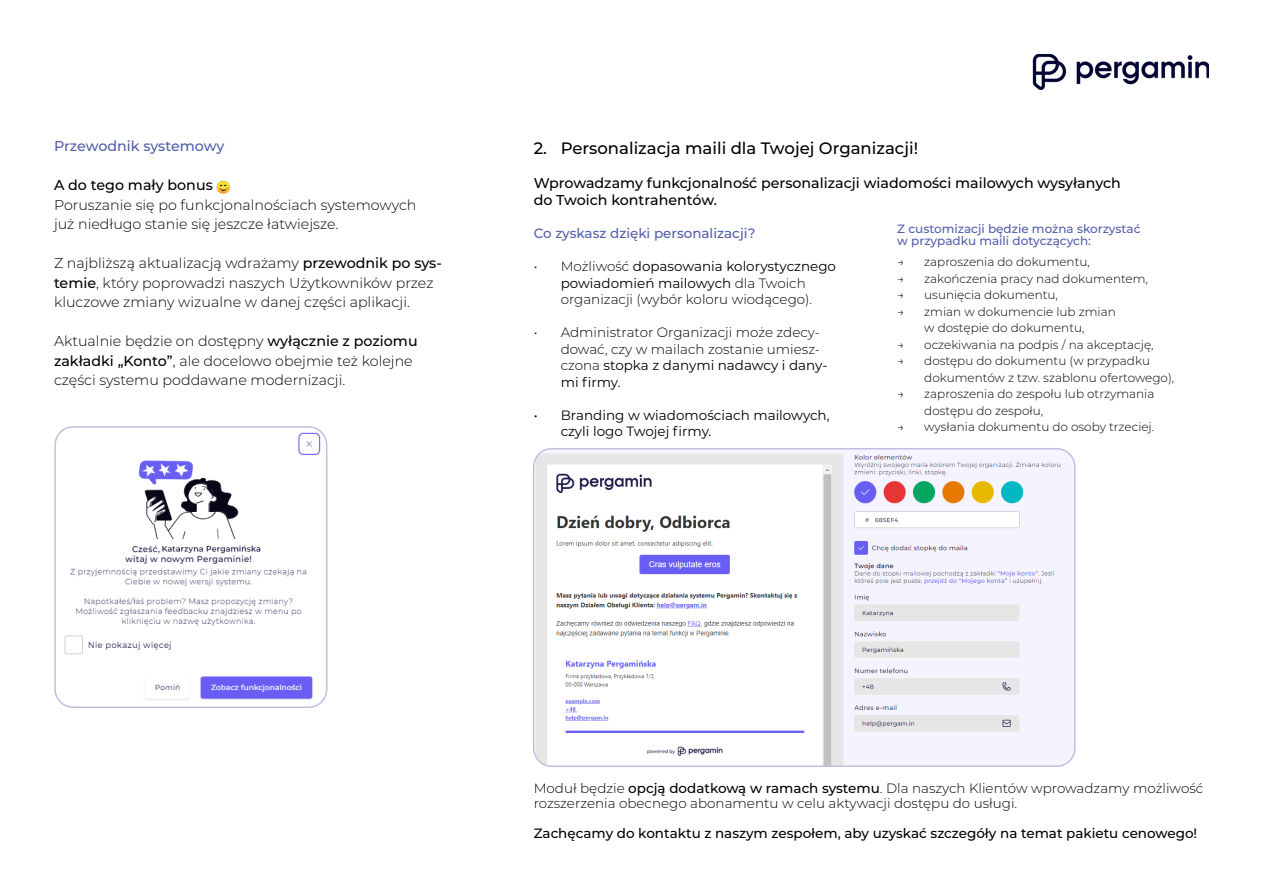
<style>
.page{position:relative;width:1263px;height:893px;background:#fff}
.page>*{position:absolute;margin:0;border:0;box-sizing:border-box;transform-origin:0 0}
.t1{font:500 16.5px "Montserrat";color:#000}
.t2{font:300 14.25px/19.5px "Montserrat";color:#000}
.t3{font:500 14.25px/17.1px "Montserrat";color:#000}
.t4{font:500 14.25px "Montserrat";letter-spacing:-.005em;color:#525fab}
.t5{font:300 13.5px/16.5px "Montserrat";color:#000}
.t6{font:500 13.5px "Montserrat";color:#000}
.t7{font:13.5px/16.5px "Montserrat";color:#000}
.t8{font:500 13.5px "Montserrat";color:#525fab}
.t9{font:300 12px/16.5px "Montserrat";color:#000}
.t10{font:500 12px "Montserrat";color:#525fab}
.s1{font-weight:500}
.s2{font-weight:400}
</style>
<div class="page">
<img style="left:1032px;top:54px;width:177px;height:36px">
<img style="left:57px;top:429px;width:265px;height:278px">
<div style="left:54px;top:426px;width:273px;height:282px;border:2px solid #c2bfde;border-radius:18px"></div>
<img style="left:536px;top:449px;width:539px;height:317px">
<div style="left:533px;top:448px;width:542px;height:319px;border:2px solid #c2bfde;border-radius:18px"></div>
<p class="t4" style="left:54px;top:136px;width:172px">Przewodnik systemowy</p>
<p class="t2" style="left:54px;top:175px;width:364px"><span class="s1">A do tego mały bonus<br></span>Poruszanie się po funkcjonalnościach systemowych już niedługo stanie się jeszcze łatwiejsze.</p>
<p class="t2" style="left:54px;top:253px;width:389px">Z najbliższą aktualizacją wdrażamy <span class="s1">przewodnik po sys&shy;temie</span>, który poprowadzi naszych Użytkowników przez kluczowe zmiany wizualne w danej części aplikacji.</p>
<p class="t2" style="left:54px;top:331px;width:365px">Aktualnie będzie on dostępny <span class="s1">wyłącznie z poziomu zakładki „Konto”</span>, ale docelowo obejmie też kolejne części systemu poddawane modernizacji.</p>
<p class="t1" style="left:534px;top:136px;width:386px">2. Personalizacja maili dla Twojej Organizacji!</p>
<p class="t3" style="left:534px;top:174px;width:589px">Wprowadzamy funkcjonalność personalizacji wiadomości mailowych wysyłanych do Twoich kontrahentów.</p>
<p class="t8" style="left:534px;top:224px;width:223px">Co zyskasz dzięki personalizacji?</p>
<p class="t5" style="left:534px;top:258px;width:304px;text-align:center">• Możliwość <span class="s2">dopasowania kolorystycznego powiadomień mailowych</span> dla Twoich organizacji (wybór koloru wiodącego).</p>
<p class="t5" style="left:561px;top:324px;width:268px;text-indent:-27px">• Administrator Organizacji może zdecy&shy;dować, czy w mailach zostanie umiesz&shy;czona <span class="s2">stopka z danymi nadawcy i dany&shy;mi firmy.</span></p>
<p class="t7" style="left:561px;top:406px;width:270px;text-indent:-27px">• Branding w wiadomościach mailowych, czyli logo Twojej firmy.</p>
<p class="t10" style="left:897px;top:220px;width:245px">Z customizacji będzie można skorzystać</p>
<p class="t10" style="left:897px;top:232px;width:195px">w przypadku maili dotyczących:</p>
<p class="t9" style="left:897px;top:253px;width:194px">→ zaproszenia do dokumentu,</p>
<p class="t9" style="left:897px;top:270px;width:252px">→ zakończenia pracy nad dokumentem,</p>
<p class="t9" style="left:897px;top:286px;width:162px">→ usunięcia dokumentu,</p>
<p class="t9" style="left:897px;top:303px;width:220px;text-align:center">→ zmian w dokumencie lub zmian w dostępie do dokumentu,</p>
<p class="t9" style="left:897px;top:336px;width:258px">→ oczekiwania na podpis / na akceptację,</p>
<p class="t9" style="left:924px;top:352px;width:251px;text-indent:-27px">→ dostępu do dokumentu (w przypadku dokumentów z tzw. szablonu ofertowego),</p>
<p class="t9" style="left:924px;top:385px;width:232px;text-indent:-27px">→ zaproszenia do zespołu lub otrzymania dostępu do zespołu,</p>
<p class="t9" style="left:897px;top:418px;width:258px">→ wysłania dokumentu do osoby trzeciej.</p>
<p class="t5" style="left:534px;top:781px;width:671px;line-height:15px">Moduł będzie <span class="s1">opcją dodatkową w ramach systemu</span>. Dla naszych Klientów wprowadzamy możliwość rozszerzenia obecnego abonamentu w celu aktywacji dostępu do usługi.</p>
<p class="t6" style="left:534px;top:824px;width:665px">Zachęcamy do kontaktu z naszym zespołem, aby uzyskać szczegóły na temat pakietu cenowego!</p>
</div>
